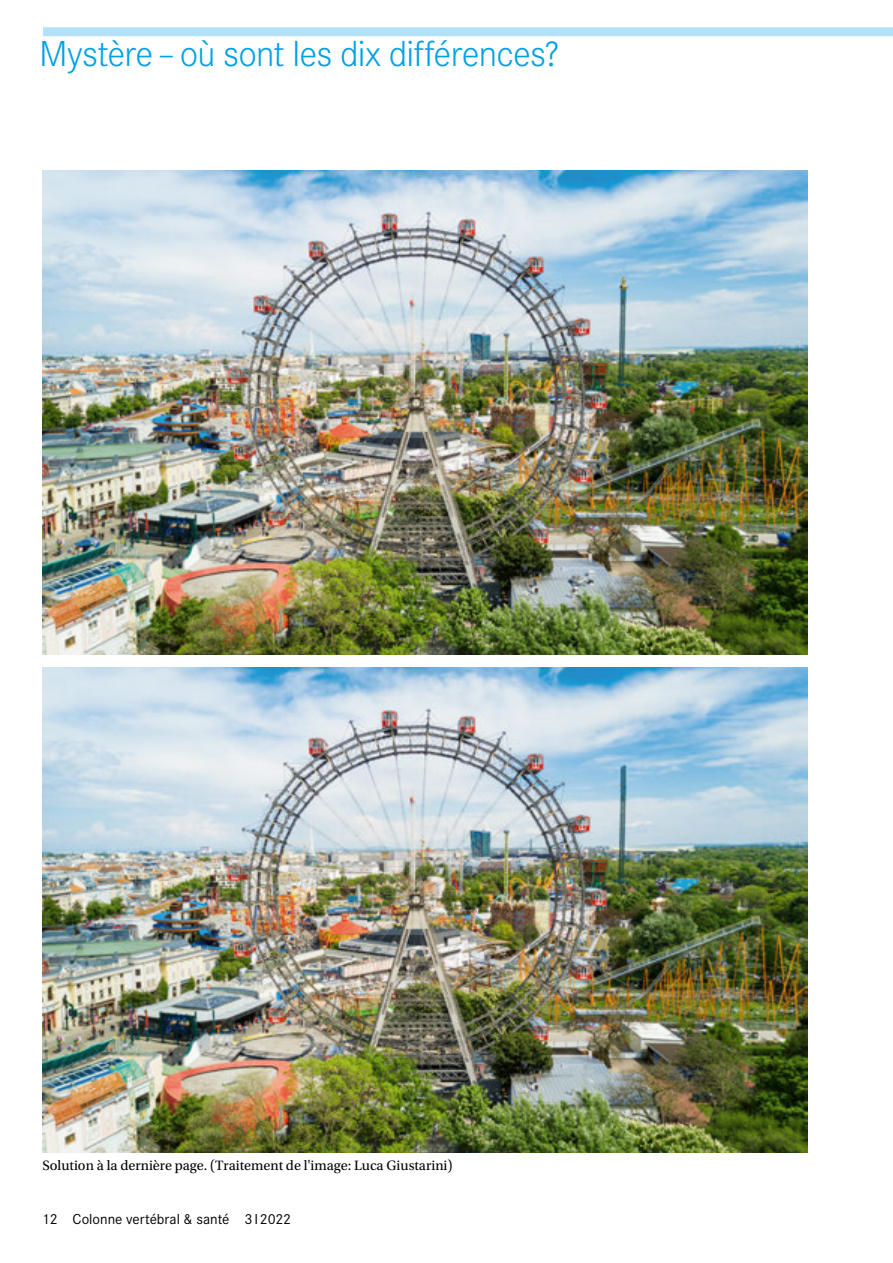
<style>
.page{position:relative;width:893px;height:1263px;background:#fff}
.page>*{position:absolute;margin:0;border:0;box-sizing:border-box;transform-origin:0 0}
.t1{font:300 37.5px "Corporate S";letter-spacing:-.02em;color:#00a1e5}
.t2{font:15px "Corporate S";color:#000}
.t3{font:14.25px "Utopia Std";color:#000}
</style>
<div class="page">
<img style="left:43px;top:170px;width:765px;height:485px">
<img style="left:43px;top:667px;width:765px;height:485px">
<svg style="left:43px;top:27px;width:849px;height:10px;background:#b9e4f7"></svg>
<h1 class="t1" style="left:39px;top:29px;width:522px">Mystère – où sont les dix différences?</h1>
<p class="t3" style="left:43px;top:1158px;width:412px">Solution à la dernière page. (Traitement de l'image: Luca Giustarini)</p>
<p class="t2" style="left:42px;top:1211px;width:251px">12 Colonne vertébral &amp; santé 3 I 2022</p>
</div>
